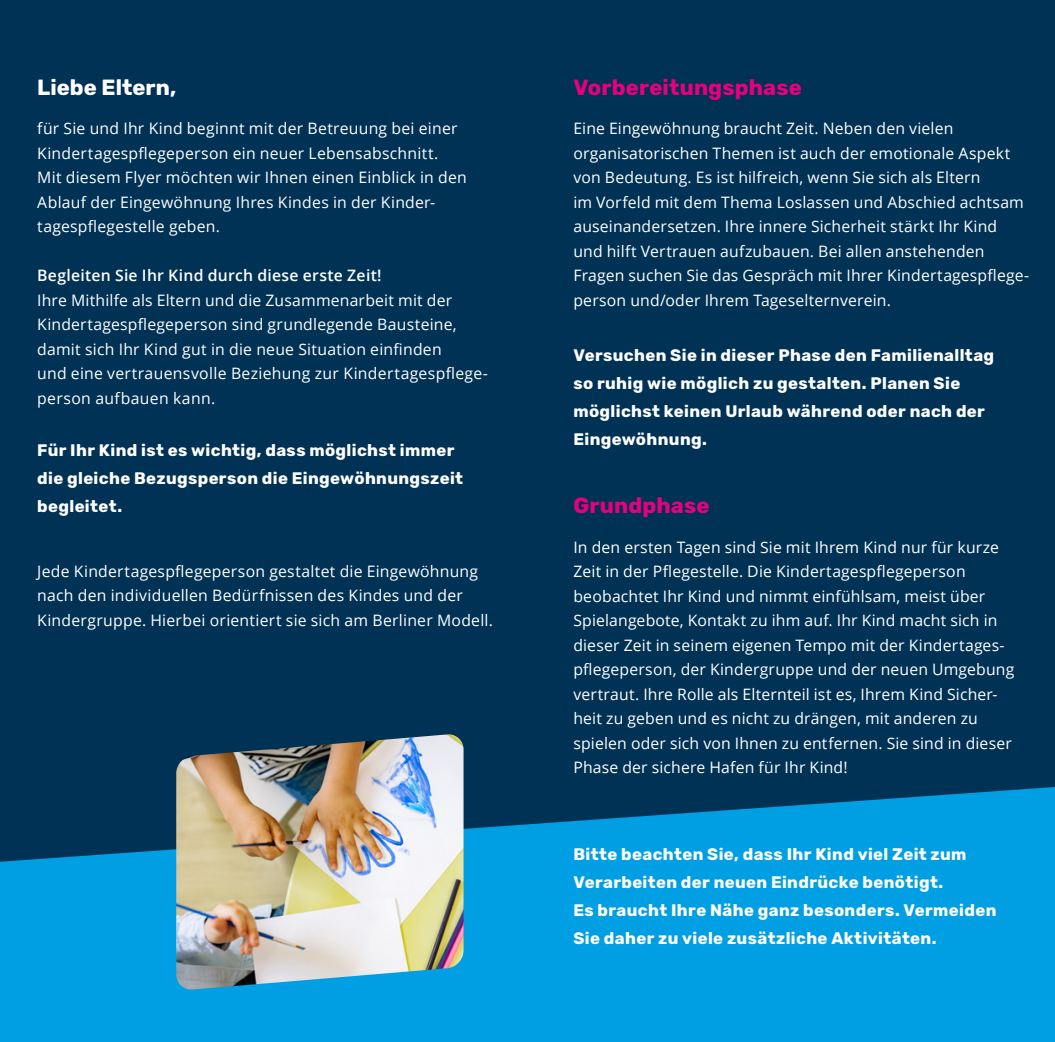
<style>
.page{position:relative;width:1055px;height:1042px;background:#fff}
.page>*{position:absolute;margin:0;border:0;box-sizing:border-box;transform-origin:0 0}
.t1{font:700 21.88px "Rubik";letter-spacing:.01em;color:#e6007e}
.t2{font:700 21.88px "Rubik";color:#fff}
.t3{font:700 16.62px/28px "Rubik";letter-spacing:.025em;color:#fff}
.t4{font:15.75px/24.5px "Open Sans";letter-spacing:.01em;color:#fff}
.t5{font:600 15.75px "Open Sans";letter-spacing:.015em;color:#fff}
</style>
<div class="page">
<div style="left:0;top:0;width:1054px;height:1042px;background:#003255"></div>
<svg style="left:0;top:787px;width:1054px;height:255px;background:#0092d2"></svg>
<img style="left:176px;top:734px;width:287px;height:256px">
<h1 class="t2" style="left:37px;top:74px;width:140px">Liebe Eltern,</h1>
<p class="t4" style="left:37px;top:116px;width:431px">für Sie und Ihr Kind beginnt mit der Betreuung bei einer Kindertagespflegeperson ein neuer Lebensabschnitt.<br>Mit diesem Flyer möchten wir Ihnen einen Einblick in den Ablauf der Eingewöhnung Ihres Kindes in der Kinder&shy;tagespflegestelle geben.</p>
<p class="t5" style="left:37px;top:265px;width:346px">Begleiten Sie Ihr Kind durch diese erste Zeit!</p>
<p class="t4" style="left:37px;top:287px;width:452px">Ihre Mithilfe als Eltern und die Zusammenarbeit mit der Kindertagespflegeperson sind grundlegende Bausteine, damit sich Ihr Kind gut in die neue Situation einfinden<br>und eine vertrauensvolle Beziehung zur Kindertagespflege&shy;person aufbauen kann.</p>
<p class="t3" style="left:37px;top:437px;width:427px">Für Ihr Kind ist es wichtig, dass möglichst immer die gleiche Bezugsperson die Eingewöhnungszeit begleitet.</p>
<p class="t4" style="left:37px;top:558px;width:457px">Jede Kindertagespflegeperson gestaltet die Eingewöhnung nach den individuellen Bedürfnissen des Kindes und der<br>Kindergruppe. Hierbei orientiert sie sich am Berliner Modell.</p>
<h1 class="t1" style="left:573px;top:74px;width:230px">Vorbereitungsphase</h1>
<p class="t4" style="left:573px;top:116px;width:457px">Eine Eingewöhnung braucht Zeit. Neben den vielen organisatorischen Themen ist auch der emotionale Aspekt von Bedeutung. Es ist hilfreich, wenn Sie sich als Eltern<br>im Vorfeld mit dem Thema Loslassen und Abschied achtsam auseinandersetzen. Ihre innere Sicherheit stärkt Ihr Kind und hilft Vertrauen aufzubauen. Bei allen anstehenden Fragen suchen Sie das Gespräch mit Ihrer Kindertagespflege&shy;person und/oder Ihrem Tageselternverein.</p>
<p class="t3" style="left:573px;top:341px;width:422px">Versuchen Sie in dieser Phase den Familienalltag so ruhig wie möglich zu gestalten. Planen Sie möglichst keinen Urlaub während oder nach der Eingewöhnung.</p>
<h1 class="t1" style="left:573px;top:493px;width:137px">Grundphase</h1>
<p class="t4" style="left:573px;top:534px;width:442px">In den ersten Tagen sind Sie mit Ihrem Kind nur für kurze Zeit in der Pflegestelle. Die Kindertagespflegeperson beobachtet Ihr Kind und nimmt einfühlsam, meist über Spielangebote, Kontakt zu ihm auf. Ihr Kind macht sich in dieser Zeit in seinem eigenen Tempo mit der Kindertages&shy;pflegeperson, der Kindergruppe und der neuen Umgebung vertraut. Ihre Rolle als Elternteil ist es, Ihrem Kind Sicher&shy;heit zu geben und es nicht zu drängen, mit anderen zu spielen oder sich von Ihnen zu entfernen. Sie sind in dieser Phase der sichere Hafen für Ihr Kind!</p>
<p class="t3" style="left:573px;top:841px;width:424px">Bitte beachten Sie, dass Ihr Kind viel Zeit zum Verarbeiten der neuen Eindrücke benötigt.<br>Es braucht Ihre Nähe ganz besonders. Vermeiden Sie daher zu viele zusätzliche Aktivitäten.</p>
</div>
